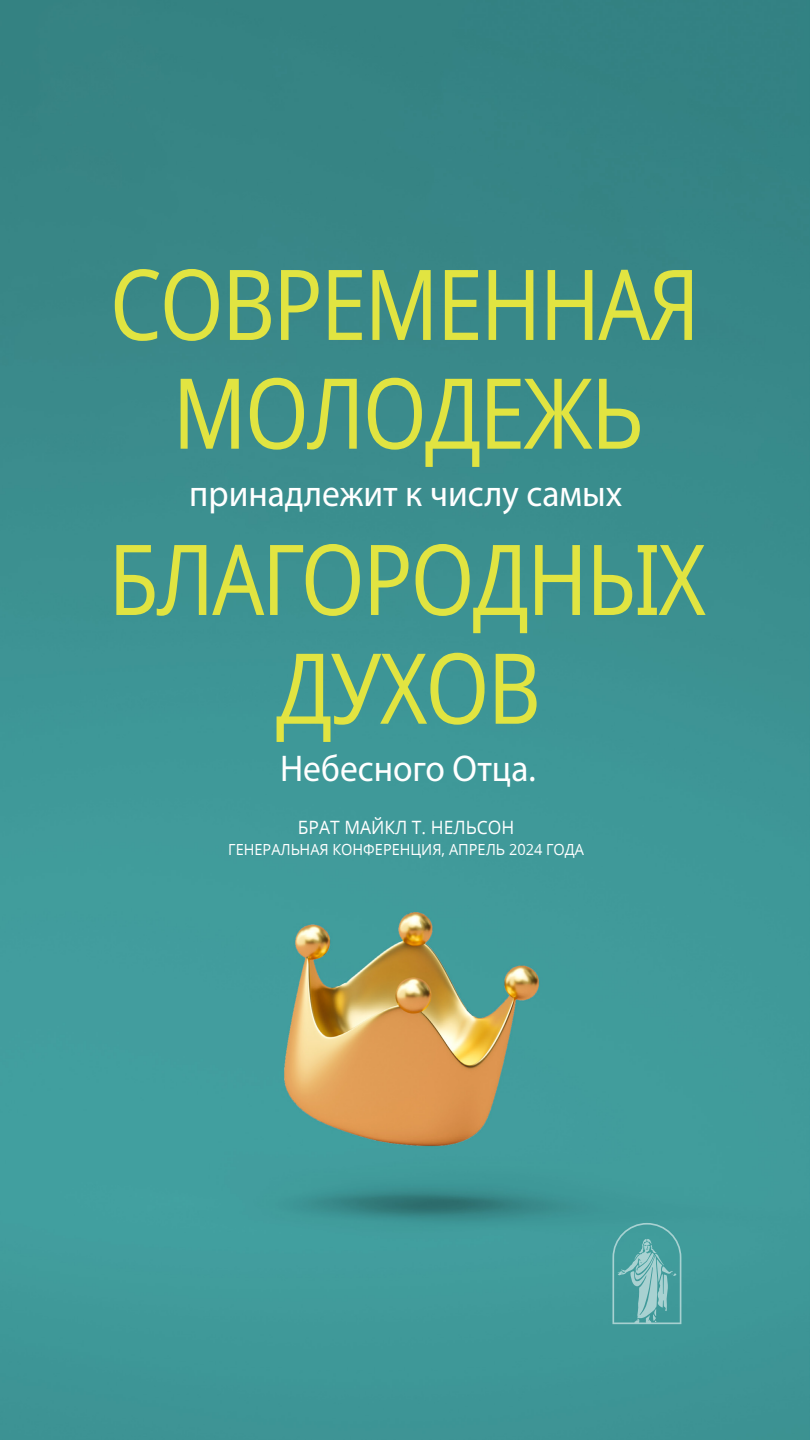
<style>
.page{position:relative;width:810px;height:1440px;background:#fff}
.page>*{position:absolute;margin:0;border:0;box-sizing:border-box;transform-origin:0 0}
.artcl9_p1_figure_image_aside_quote_first{font:97.95px/108.8px "Dots Solid Condlds Lat";letter-spacing:-.02em;color:#e1e441;text-align:center;scale:.93 1}
.artcl9_p1_figure_image_aside_quote_first-2{font:37.35px "Myriad Pro";color:#fff;scale:.95 1}
.artcl9_p1_figure_image_aside_quote_citat{font:18.38px "Dots Solidlds Lat";color:#fff;scale:.95 1}
.small_para_white{font:15.3px "Dots Solidlds Lat";color:#fff;scale:.95 1}
</style>
<div class="page">
<img style="left:0;top:0;width:810px;height:1440px">
<svg style="left:612px;top:1223px;width:69px;height:101px"></svg>
<p class="artcl9_p1_figure_image_aside_quote_first" style="left:110px;top:251px;width:635px">СОВРЕМЕННАЯ<br>МОЛОДЕЖЬ</p>
<p class="artcl9_p1_figure_image_aside_quote_first-2" style="left:189px;top:471px;width:457px">принадлежит к числу самых</p>
<p class="artcl9_p1_figure_image_aside_quote_first" style="left:108px;top:526px;width:644px">БЛАГОРОДНЫХ<br>ДУХОВ</p>
<p class="artcl9_p1_figure_image_aside_quote_first-2" style="left:280px;top:746px;width:271px">Небесного Отца.</p>
<p class="artcl9_p1_figure_image_aside_quote_citat" style="left:298px;top:814px;width:229px">БРАТ МАЙКЛ Т. НЕЛЬСОН</p>
<p class="small_para_white" style="left:228px;top:838px;width:376px">ГЕНЕРАЛЬНАЯ КОНФЕРЕНЦИЯ, АПРЕЛЬ 2024 ГОДА</p>
</div>
